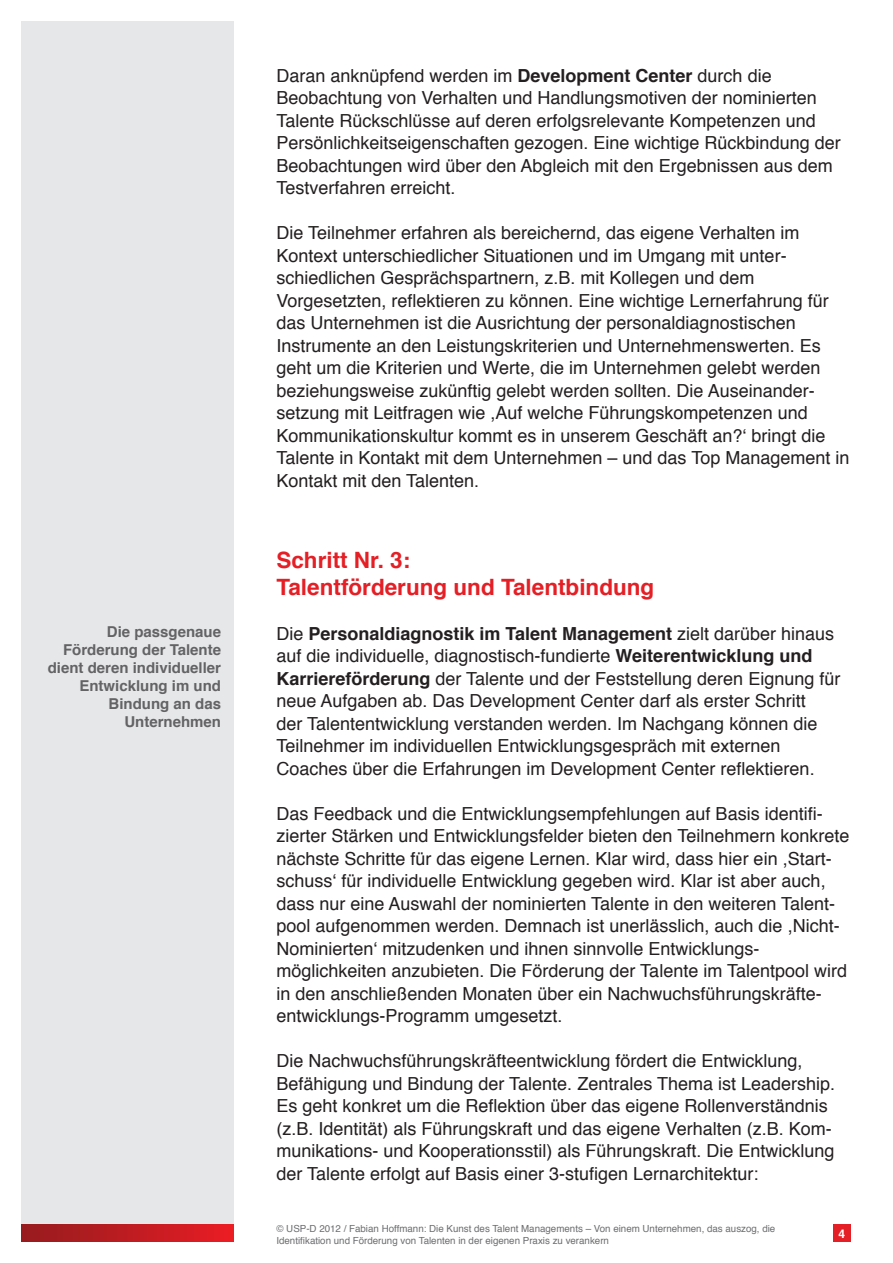
<style>
.page{position:relative;width:893px;height:1263px;background:#fff}
.page>*{position:absolute;margin:0;border:0;box-sizing:border-box;transform-origin:0 0}
.t1{font:700 22.5px/27px "Helvetica";color:#e41f25}
.t2{font:18px/22.5px "Helvetica";color:#231f20}
.t3{font:700 15px/18px "Helvetica";color:#636366;text-align:right}
.t4{font:700 12px "Helvetica";color:#fff}
.t5{font:9.75px/11.7px "Helvetica";color:#6c6d70}
.s1{font-weight:700}
</style>
<div class="page">
<div style="left:21px;top:21px;width:213px;height:1221px;background:#e6e7e9"></div>
<div style="left:833px;top:1225px;width:17px;height:17px;background:#e41f25"></div>
<div style="left:21px;top:1225px;width:213px;height:17px;background:linear-gradient(to right,#951b1e,#e91c24)"></div>
<p class="t3" style="left:48px;top:623px;width:175px">Die passgenaue<br>Förderung der Talente dient deren individueller<br>Entwicklung im und<br>Bindung an das<br>Unternehmen</p>
<p class="t2" style="left:276px;top:65px;width:566px">Daran anknüpfend werden im <span class="s1">Development Center</span> durch die Beobachtung von Verhalten und Handlungsmotiven der nominierten Talente Rückschlüsse auf deren erfolgsrelevante Kompetenzen und Persönlichkeitseigenschaften gezogen. Eine wichtige Rückbindung der Beobachtungen wird über den Abgleich mit den Ergebnissen aus dem Testverfahren erreicht.</p>
<p class="t2" style="left:276px;top:222px;width:574px">Die Teilnehmer erfahren als bereichernd, das eigene Verhalten im Kontext unterschiedlicher Situationen und im Umgang mit unter&shy;schiedlichen Gesprächspartnern, z.B. mit Kollegen und dem Vorgesetzten, reflektieren zu können. Eine wichtige Lernerfahrung für das Unternehmen ist die Ausrichtung der personaldiagnostischen Instrumente an den Leistungskriterien und Unternehmenswerten. Es geht um die Kriterien und Werte, die im Unternehmen gelebt werden beziehungsweise zukünftig gelebt werden sollten. Die Auseinander&shy;setzung mit Leitfragen wie ,Auf welche Führungskompetenzen und Kommunikationskultur kommt es in unserem Geschäft an?‘ bringt die Talente in Kontakt mit dem Unternehmen – und das Top Management in Kontakt mit den Talenten.</p>
<p class="t1" style="left:276px;top:546px;width:379px">Schritt Nr. 3:<br>Talentförderung und Talentbindung</p>
<p class="t2" style="left:276px;top:623px;width:565px">Die <span class="s1">Personaldiagnostik im Talent Management</span> zielt darüber hinaus auf die individuelle, diagnostisch-fundierte <span class="s1">Weiterentwicklung und Karriereförderung</span> der Talente und der Feststellung deren Eignung für neue Aufgaben ab. Das Development Center darf als erster Schritt<br>der Talententwicklung verstanden werden. Im Nachgang können die Teilnehmer im individuellen Entwicklungsgespräch mit externen Coaches über die Erfahrungen im Development Center reflektieren.</p>
<p class="t2" style="left:276px;top:803px;width:574px">Das Feedback und die Entwicklungsempfehlungen auf Basis identifi&shy;zierter Stärken und Entwicklungsfelder bieten den Teilnehmern konkrete nächste Schritte für das eigene Lernen. Klar wird, dass hier ein ,Start&shy;schuss‘ für individuelle Entwicklung gegeben wird. Klar ist aber auch, dass nur eine Auswahl der nominierten Talente in den weiteren Talent&shy;pool aufgenommen werden. Demnach ist unerlässlich, auch die ,Nicht-Nominierten‘ mitzudenken und ihnen sinnvolle Entwicklungs&shy;möglichkeiten anzubieten. Die Förderung der Talente im Talentpool wird in den anschließenden Monaten über ein Nachwuchsführungskräfte&shy;entwicklungs-Programm umgesetzt.</p>
<p class="t2" style="left:276px;top:1050px;width:560px">Die Nachwuchsführungskräfteentwicklung fördert die Entwicklung, Befähigung und Bindung der Talente. Zentrales Thema ist Leadership.<br>Es geht konkret um die Reflektion über das eigene Rollenverständnis (z.B. Identität) als Führungskraft und das eigene Verhalten (z.B. Kom&shy;munikations- und Kooperationsstil) als Führungskraft. Die Entwicklung der Talente erfolgt auf Basis einer 3-stufigen Lernarchitektur:</p>
<p class="t5" style="left:276px;top:1223px;width:500px">© USP-D 2012 / Fabian Hoffmann: Die Kunst des Talent Managements – Von einem Unternehmen, das auszog, die<br>Identifikation und Förderung von Talenten in der eigenen Praxis zu verankern</p>
<p class="t4" style="left:839px;top:1224px;width:8px">4</p>
</div>
